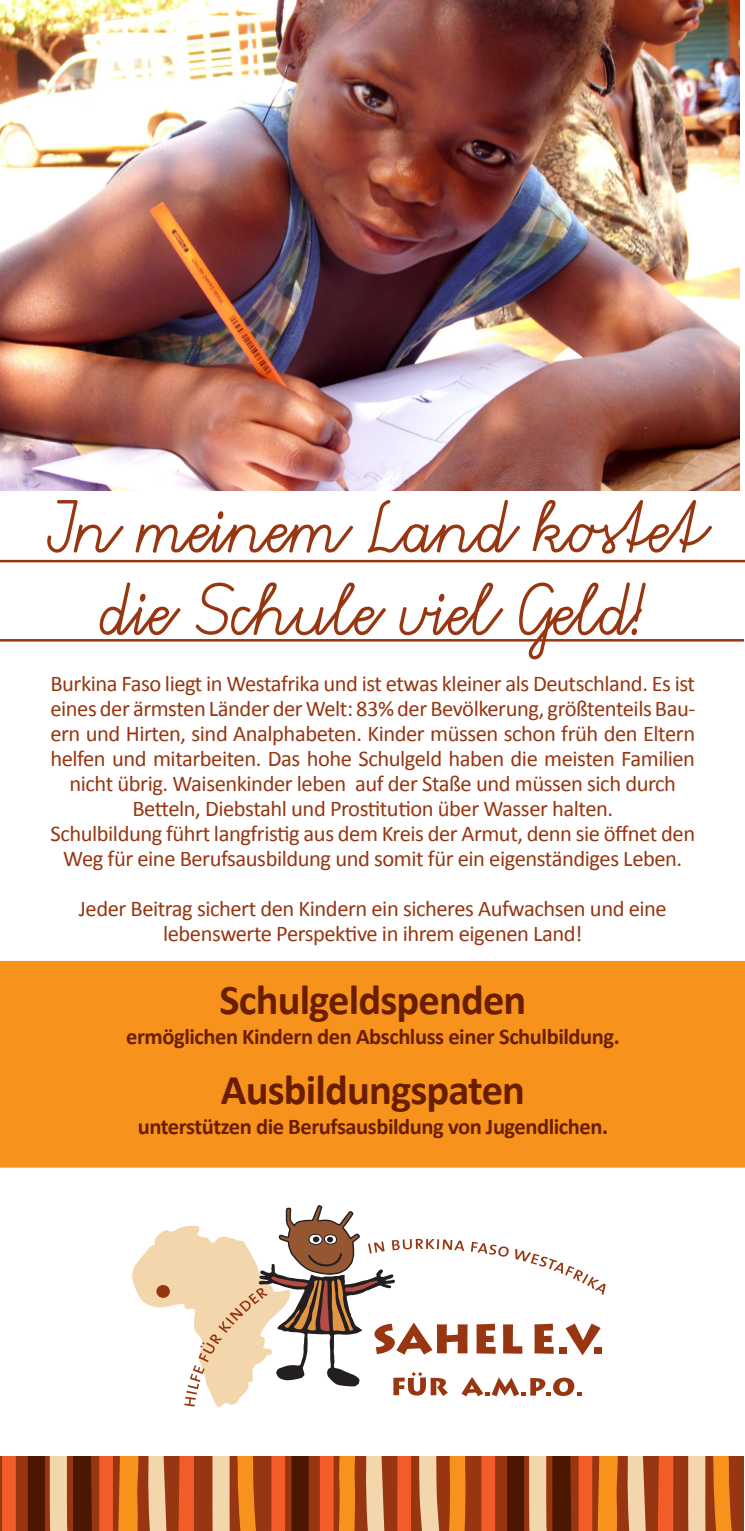
<style>
.page{position:relative;width:745px;height:1531px;background:#fff}
.page>*{position:absolute;margin:0;border:0;box-sizing:border-box;transform-origin:0 0}
.t1{font:62.5px/82.5px "Gruenewald VA";letter-spacing:-.01em;color:#973611;text-align:center}
.t2{font:700 42.5px "Calibri";letter-spacing:-.02em;color:#6a1e00}
.t3{font:22.5px/25px "Calibri";letter-spacing:-.02em;color:#973611;text-align:center}
.t4{font:700 22.5px "Calibri";letter-spacing:-.02em;color:#6a1e00}
</style>
<div class="page">
<svg style="left:0;top:1456px;width:743px;height:75px;background:#ba6230"></svg>
<div style="left:0;top:961px;width:744px;height:206px;background:#f7931d"></div>
<img style="left:0;top:1px;width:739px;height:489px">
<svg style="left:132px;top:1205px;width:473px;height:202px"></svg>
<hr style="left:0;top:560px;width:744px;height:2px;background:#973611">
<hr style="left:0;top:639px;width:743px;height:2px;background:#973611">
<h1 class="t1" style="left:42px;top:490px;width:661px">In meinem Land kostet die Schule viel Geld!</h1>
<p class="t3" style="left:50px;top:671px;width:646px">Burkina Faso liegt in Westafrika und ist etwas kleiner als Deutschland. Es ist eines der ärmsten Länder der Welt: 83% der Bevölkerung, größtenteils Bau&shy;ern und Hirten, sind Analphabeten. Kinder müssen schon früh den Eltern helfen und mitarbeiten. Das hohe Schulgeld haben die meisten Familien nicht übrig. Waisenkinder leben auf der Staße und müssen sich durch Betteln, Diebstahl und Prostitution über Wasser halten.<br>Schulbildung führt langfristig aus dem Kreis der Armut, denn sie öffnet den Weg für eine Berufsausbildung und somit für ein eigenständiges Leben.</p>
<p class="t3" style="left:79px;top:896px;width:589px">Jeder Beitrag sichert den Kindern ein sicheres Aufwachsen und eine lebenswerte Perspektive in ihrem eigenen Land!</p>
<h2 class="t2" style="left:219px;top:973px;width:308px">Schulgeldspenden</h2>
<p class="t4" style="left:126px;top:1022px;width:494px">ermöglichen Kindern den Abschluss einer Schulbildung.</p>
<h2 class="t2" style="left:221px;top:1063px;width:305px">Ausbildungspaten</h2>
<p class="t4" style="left:138px;top:1112px;width:471px">unterstützen die Berufsausbildung von Jugendlichen.</p>
</div>
